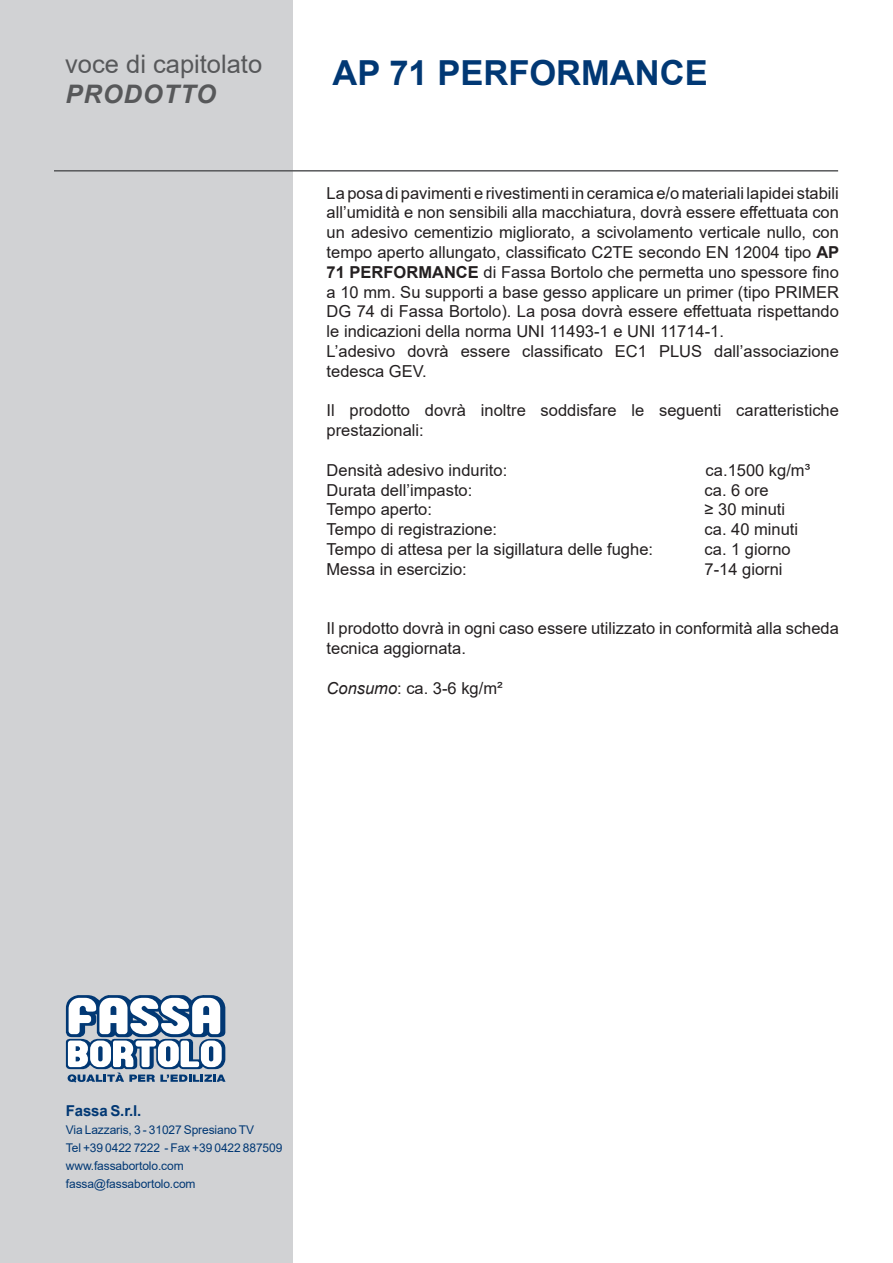
<style>
.page{position:relative;width:893px;height:1263px;background:#fff}
.page>*{position:absolute;margin:0;border:0;box-sizing:border-box;transform-origin:0 0}
.t1{font:700 34.5px "Arial";color:#013874}
.t2{font:25.5px "Arial";color:#57585a}
.t3{font:italic 700 25.5px "Arial";letter-spacing:.035em;color:#57585a}
.t4{font:16.5px/19.8px "Arial";color:#231f20}
.t5{font:700 15px "Arial";letter-spacing:-.01em;color:#013874}
.t6{font:12px/18px "Arial";letter-spacing:-.01em;color:#013874}
.s1{font-weight:700}
.s2{font-style:italic}
</style>
<div class="page">
<div style="left:0;top:0;width:293px;height:1263px;background:#d1d2d4"></div>
<svg style="left:66px;top:995px;width:160px;height:87px;background:#9eb1c6"></svg>
<hr style="left:54px;top:170px;width:784px;height:2px;background:#57585a">
<h2 class="t2" style="left:65px;top:46px;width:199px">voce di capitolato</h2>
<h2 class="t3" style="left:66px;top:77px;width:152px">PRODOTTO</h2>
<p class="t1" style="left:333px;top:49px;width:377px">AP 71 PERFORMANCE</p>
<p class="t4" style="left:327px;top:183px;width:514px;text-align:justify">La posa di pavimenti e rivestimenti in ceramica e/o materiali lapidei stabili all’umidità e non sensibili alla macchiatura, dovrà essere effettuata con un adesivo cementizio migliorato, a scivolamento verticale nullo, con tempo aperto allungato, classificato C2TE secondo EN 12004 tipo <span class="s1">AP 71 PERFORMANCE</span> di Fassa Bortolo che permetta uno spessore fino a 10 mm. Su supporti a base gesso applicare un primer (tipo PRIMER DG 74 di Fassa Bortolo). La posa dovrà essere effettuata rispettando le indicazioni della norma UNI 11493-1 e UNI 11714-1.</p>
<p class="t4" style="left:327px;top:341px;width:514px">L’adesivo dovrà essere classificato EC1 PLUS dall’associazione tedesca GEV.</p>
<p class="t4" style="left:327px;top:401px;width:514px">Il prodotto dovrà inoltre soddisfare le seguenti caratteristiche prestazionali:</p>
<p class="t4" style="left:327px;top:460px;width:182px">Densità adesivo indurito:</p>
<p class="t4" style="left:706px;top:460px;width:106px">ca.1500 kg/m³</p>
<p class="t4" style="left:327px;top:480px;width:147px">Durata dell’impasto:</p>
<p class="t4" style="left:705px;top:480px;width:66px">ca. 6 ore</p>
<p class="t4" style="left:327px;top:500px;width:107px">Tempo aperto:</p>
<p class="t4" style="left:705px;top:500px;width:82px">≥ 30 minuti</p>
<p class="t4" style="left:327px;top:519px;width:172px">Tempo di registrazione:</p>
<p class="t4" style="left:705px;top:519px;width:95px">ca. 40 minuti</p>
<p class="t4" style="left:327px;top:539px;width:328px">Tempo di attesa per la sigillatura delle fughe:</p>
<p class="t4" style="left:705px;top:539px;width:88px">ca. 1 giorno</p>
<p class="t4" style="left:327px;top:559px;width:142px">Messa in esercizio:</p>
<p class="t4" style="left:705px;top:559px;width:79px">7-14 giorni</p>
<p class="t4" style="left:327px;top:618px;width:514px">Il prodotto dovrà in ogni caso essere utilizzato in conformità alla scheda tecnica aggiornata.</p>
<p class="t4" style="left:327px;top:678px;width:178px"><span class="s2">Consumo</span>: ca. 3-6 kg/m²</p>
<p class="t5" style="left:66px;top:1100px;width:77px">Fassa S.r.l.</p>
<p class="t6" style="left:66px;top:1121px;width:218px">Via Lazzaris, 3 - 31027 Spresiano TV<br>Tel +39 0422 7222 - Fax +39 0422 887509 www.fassabortolo.com fassa@fassabortolo.com</p>
</div>
